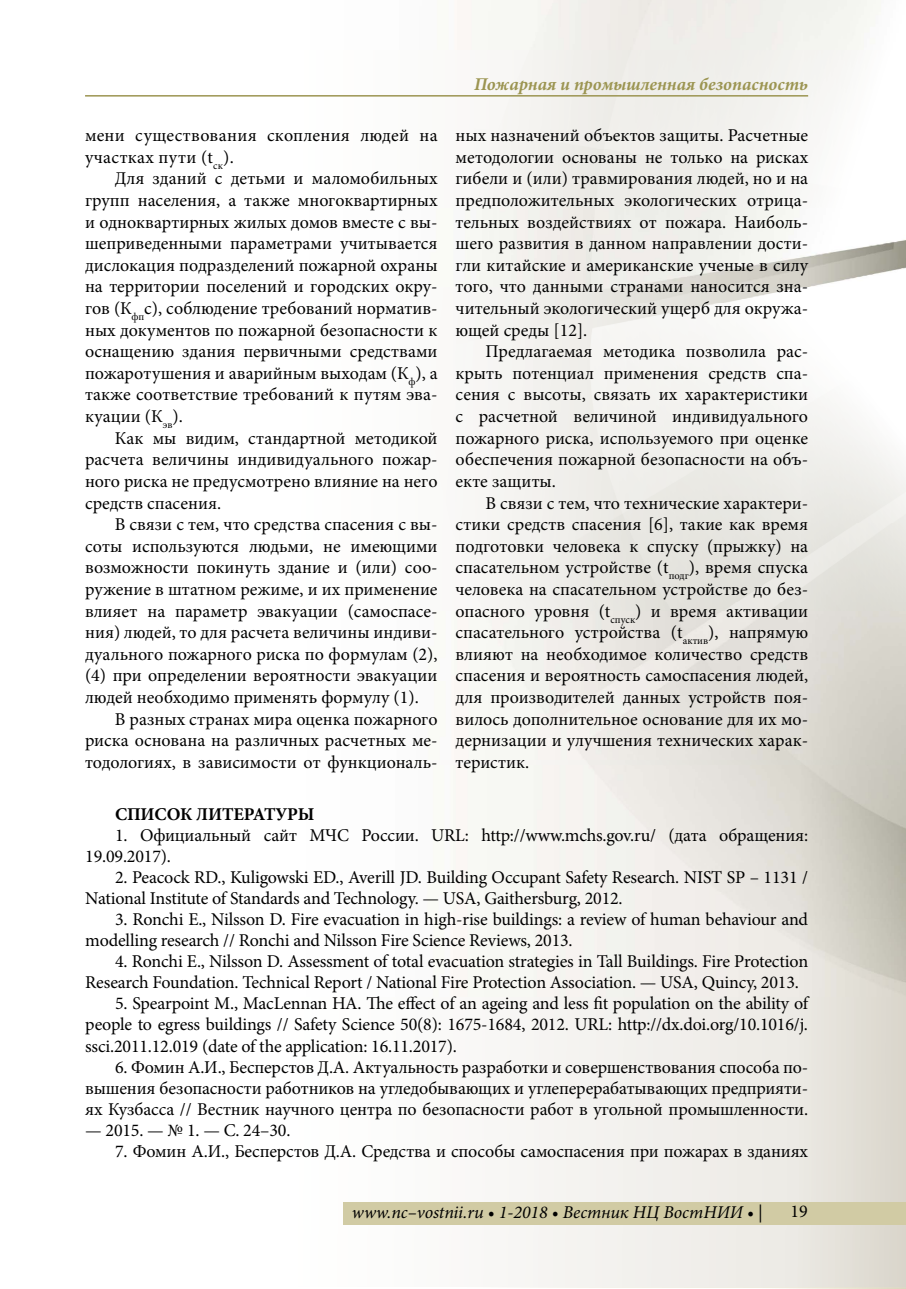
<style>
.page{position:relative;width:906px;height:1289px;background:#fff}
.page>*{position:absolute;margin:0;border:0;box-sizing:border-box;transform-origin:0 0}
.t1{font:18px/21.6px "Minion Pro";letter-spacing:-.01em;color:#000;text-align:justify}
.t2{font:18px/21.6px "Minion Pro";letter-spacing:.015em;color:#000}
.t3{font:italic 18px "Minion Pro";color:#000}
.t4{font:italic 700 18px "Minion Pro";color:#9c9552}
.t5{font:700 18px "Minion Pro";letter-spacing:-.01em;color:#000}
</style>
<div class="page">
<div style="left:343px;top:1201px;width:563px;height:23px;background:#d1cba4"></div>
<hr style="left:85px;top:95px;width:723px;height:2px;background:#9c9552">
<p class="t2" style="left:85px;top:125px;width:354px">мени существования скопления людей на участках пути (t<sub>ск</sub>).</p>
<p class="t1" style="left:85px;top:168px;width:354px;text-indent:30px">Для зданий с детьми и маломобильных групп населения, а также многоквартирных и одноквартирных жилых домов вместе с вы&shy;шеприведенными параметрами учитывается дислокация подразделений пожарной охраны на территории поселений и городских окру&shy;гов (К<sub>фп</sub>с), соблюдение требований норматив&shy;ных документов по пожарной безопасности к оснащению здания первичными средствами пожаротушения и аварийным выходам (К<sub>ф</sub>), а также соответствие требований к путям эва&shy;куации (К<sub>эв</sub>).</p>
<p class="t1" style="left:85px;top:427px;width:354px;text-indent:30px">Как мы видим, стандартной методикой расчета величины индивидуального пожар&shy;ного риска не предусмотрено влияние на него средств спасения.</p>
<p class="t1" style="left:85px;top:513px;width:354px;text-indent:30px">В связи с тем, что средства спасения с вы&shy;соты используются людьми, не имеющими возможности покинуть здание и (или) соо&shy;ружение в штатном режиме, и их применение влияет на параметр эвакуации (самоспасе&shy;ния) людей, то для расчета величины индиви&shy;дуального пожарного риска по формулам (2), (4) при определении вероятности эвакуации людей необходимо применять формулу (1).</p>
<p class="t1" style="left:85px;top:708px;width:354px;text-indent:30px">В разных странах мира оценка пожарного риска основана на различных расчетных ме&shy;тодологиях, в зависимости от функциональ-</p>
<p class="t4" style="left:474px;top:72px;width:335px">Пожарная и промышленная безопасность</p>
<p class="t1" style="left:455px;top:125px;width:354px">ных назначений объектов защиты. Расчетные методологии основаны не только на рисках гибели и (или) травмирования людей, но и на предположительных экологических отрица&shy;тельных воздействиях от пожара. Наиболь&shy;шего развития в данном направлении дости&shy;гли китайские и американские ученые в силу того, что данными странами наносится зна&shy;чительный экологический ущерб для окружа&shy;ющей среды [12].</p>
<p class="t1" style="left:455px;top:341px;width:354px;text-indent:30px">Предлагаемая методика позволила рас&shy;крыть потенциал применения средств спа&shy;сения с высоты, связать их характеристики с расчетной величиной индивидуального пожарного риска, используемого при оценке обеспечения пожарной безопасности на объ&shy;екте защиты.</p>
<p class="t1" style="left:455px;top:492px;width:354px;text-indent:30px">В связи с тем, что технические характери&shy;стики средств спасения [6], такие как время подготовки человека к спуску (прыжку) на спасательном устройстве (t<sub>подг</sub>), время спуска человека на спасательном устройстве до без&shy;опасного уровня (t<sub>спуск</sub>) и время активации спасательного устройства (t<sub>актив</sub>), напрямую влияют на необходимое количество средств спасения и вероятность самоспасения людей, для производителей данных устройств поя&shy;вилось дополнительное основание для их мо&shy;дернизации и улучшения технических харак&shy;теристик.</p>
<p class="t5" style="left:115px;top:801px;width:201px">СПИСОК ЛИТЕРАТУРЫ</p>
<p class="t1" style="left:85px;top:825px;width:724px;line-height:21px;text-indent:30px">1. Официальный сайт МЧС России. URL: http://www.mchs.gov.ru/ (дата обращения:<br>19.09.2017).</p>
<p class="t1" style="left:85px;top:867px;width:724px;line-height:21px;text-indent:30px">2. Peacock RD., Kuligowski ED., Averill JD. Building Occupant Safety Research. NIST SP – 1131 /<br>National Institute of Standards and Technology. — USA, Gaithersburg, 2012.</p>
<p class="t1" style="left:85px;top:909px;width:724px;line-height:21px;text-indent:30px">3. Ronchi E., Nilsson D. Fire evacuation in high-rise buildings: a review of human behaviour and modelling research // Ronchi and Nilsson Fire Science Reviews, 2013.</p>
<p class="t1" style="left:85px;top:951px;width:724px;line-height:21px;text-indent:30px">4. Ronchi E., Nilsson D. Assessment of total evacuation strategies in Tall Buildings. Fire Protection<br>Research Foundation. Technical Report / National Fire Protection Association. — USA, Quincy, 2013.</p>
<p class="t1" style="left:85px;top:993px;width:724px;line-height:21px;text-indent:30px">5. Spearpoint M., MacLennan HA. The effect of an ageing and less fit population on the ability of people to egress buildings // Safety Science 50(8): 1675-1684, 2012. URL: http://dx.doi.org/10.1016/j. ssci.2011.12.019 (date of the application: 16.11.2017).</p>
<p class="t1" style="left:85px;top:1056px;width:724px;line-height:21px;text-indent:30px">6. Фомин А.И., Бесперстов Д.А. Актуальность разработки и совершенствования способа по&shy;вышения безопасности работников на угледобывающих и углеперерабатывающих предприяти&shy;ях Кузбасса // Вестник научного центра по безопасности работ в угольной промышленности.</p>
<p class="t1" style="left:85px;top:1119px;width:207px">— 2015. — № 1. — С. 24–30.</p>
<p class="t1" style="left:115px;top:1140px;width:694px">7. Фомин А.И., Бесперстов Д.А. Средства и способы самоспасения при пожарах в зданиях</p>
<p class="t3" style="left:352px;top:1200px;width:412px">www.nc–vostnii.ru • 1-2018 • Вестник НЦ ВостНИИ • |</p>
<p class="t1" style="left:790px;top:1200px;width:19px">19</p>
</div>
